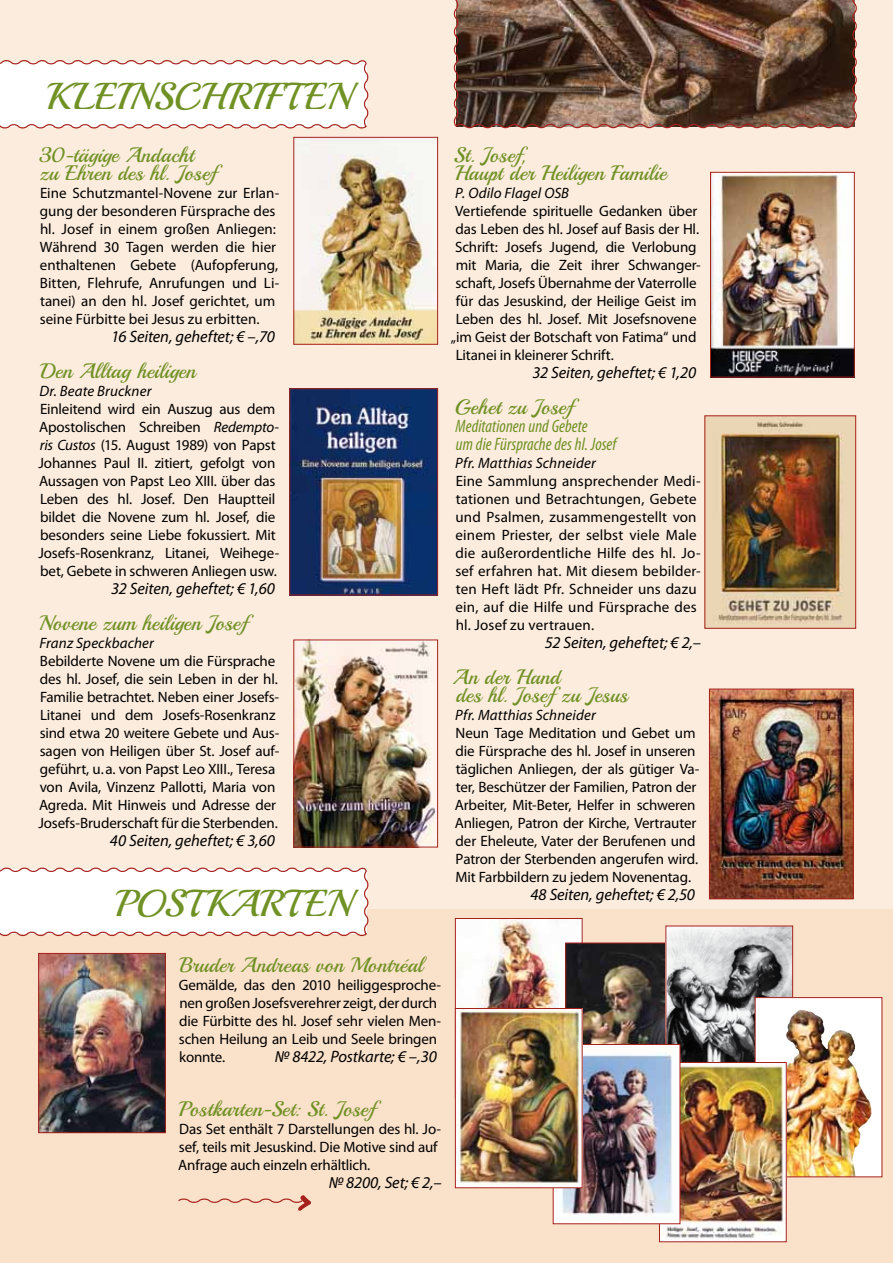
<style>
.page{position:relative;width:893px;height:1263px;background:#fcecdd}
.page>*{position:absolute;margin:0;border:0;box-sizing:border-box;transform-origin:0 0}
.B_1_Titel{font:37.5px "Playball";letter-spacing:.03em;color:#709124}
.B_1_Titel-2{font:21px/18px "Playball";letter-spacing:.01em;color:#709124}
.B_1_Untertitel{font:italic condensed 18px/18px "Myriad Pro";letter-spacing:.005em;color:#709124;scale:.96 1}
.B_4_Preis{font:italic 16.5px "Myriad Pro";letter-spacing:-.005em;color:#000}
.B_3_Text{font:italic 16.5px "Myriad Pro";letter-spacing:-.01em;color:#000}
.B_3_Text-2{font:15px/18px "Myriad Pro";letter-spacing:-.01em;color:#000}
.B_3_Text-3{font:15px/18px "Myriad Pro";letter-spacing:.01em;color:#000}
.B_2_Autor{font:italic 15px "Myriad Pro";letter-spacing:.01em;color:#000}
.s1{font-style:italic}
</style>
<div class="page">
<img style="left:453px;top:0;width:404px;height:129px">
<div style="left:0;top:910px;width:892px;height:353px;background:#fae1ca"></div>
<img style="left:295px;top:139px;width:141px;height:204px">
<div style="left:293px;top:137px;width:145px;height:208px;border:1px solid #a7211c"></div>
<img style="left:712px;top:174px;width:141px;height:201px">
<div style="left:710px;top:172px;width:145px;height:205px;border:1px solid #a7211c"></div>
<img style="left:711px;top:691px;width:141px;height:206px">
<div style="left:709px;top:689px;width:145px;height:210px;border:1px solid #a7211c"></div>
<img style="left:291px;top:390px;width:145px;height:203px">
<div style="left:289px;top:388px;width:149px;height:207px;border:1px solid #a7211c"></div>
<img style="left:295px;top:642px;width:141px;height:203px">
<div style="left:293px;top:640px;width:145px;height:207px;border:1px solid #a7211c"></div>
<svg style="left:0;top:60px;width:369px;height:69px;background:#fbf5f4"></svg>
<svg style="left:0;top:867px;width:370px;height:69px;background:#fbf5f4"></svg>
<img style="left:40px;top:955px;width:124px;height:176px">
<div style="left:38px;top:953px;width:128px;height:180px;border:1px solid #a7211c"></div>
<img style="left:457px;top:920px;width:123px;height:88px">
<div style="left:455px;top:918px;width:127px;height:180px;border:1px solid #a7211c"></div>
<img style="left:567px;top:945px;width:98px;height:99px">
<img style="left:667px;top:928px;width:124px;height:134px">
<img style="left:757px;top:999px;width:123px;height:176px">
<img style="left:786px;top:1010px;width:15px;height:47px">
<div style="left:755px;top:997px;width:127px;height:180px;border:1px solid #a7211c"></div>
<img style="left:661px;top:1064px;width:124px;height:176px">
<div style="left:659px;top:1062px;width:128px;height:180px;border:1px solid #a7211c"></div>
<img style="left:555px;top:1046px;width:123px;height:176px">
<img style="left:457px;top:1010px;width:123px;height:176px">
<div style="left:455px;top:1008px;width:127px;height:180px;border:1px solid #a7211c"></div>
<svg style="left:178px;top:1195px;width:133px;height:16px"></svg>
<img style="left:706px;top:417px;width:148px;height:210px">
<div style="left:704px;top:415px;width:152px;height:214px;border:1px solid #a7211c"></div>
<p class="B_1_Titel" style="left:46px;top:73px;width:306px">KLEINSCHRIFT EN</p>
<p class="B_1_Titel-2" style="left:39px;top:146px;width:179px">30-tägige Andacht zu Ehren des hl. Josef</p>
<p class="B_3_Text-2" style="left:40px;top:184px;width:241px">Eine Schutzmantel-Novene zur Erlan&shy;gung der besonderen Fürsprache des hl. Josef in einem großen Anliegen:<br>Während 30 Tagen werden die hier enthaltenen Gebete (Aufopferung, Bitten, Flehrufe, Anrufungen und Li&shy;tanei) an den hl. Josef gerichtet, um seine Fürbitte bei Jesus zu erbitten.</p>
<p class="B_4_Preis" style="left:111px;top:328px;width:165px">16 Seiten, geheftet; € –,70</p>
<p class="B_1_Titel-2" style="left:40px;top:362px;width:157px">Den Alltag heiligen</p>
<p class="B_2_Autor" style="left:40px;top:383px;width:113px">Dr. Beate Bruckner</p>
<p class="B_3_Text-2" style="left:38px;top:400px;width:242px">Einleitend wird ein Auszug aus dem Apostolischen Schreiben <span class="s1">Redempto&shy;ris Custos</span> (15. August 1989) von Papst Johannes Paul II. zitiert, gefolgt von Aussagen von Papst Leo XIII. über das Leben des hl. Josef. Den Hauptteil bildet die Novene zum hl. Josef, die besonders seine Liebe fokussiert. Mit Josefs-Rosenkranz, Litanei, Weihege&shy;bet, Gebete in schweren Anliegen usw.</p>
<p class="B_4_Preis" style="left:111px;top:580px;width:165px">32 Seiten, geheftet; € 1,60</p>
<p class="B_1_Titel-2" style="left:39px;top:614px;width:210px">Novene zum heiligen Josef</p>
<p class="B_2_Autor" style="left:40px;top:635px;width:116px">Franz Speckbacher</p>
<p class="B_3_Text-2" style="left:38px;top:652px;width:242px">Bebilderte Novene um die Fürsprache des hl. Josef, die sein Leben in der hl.<br>Familie betrachtet. Neben einer Josefs-Litanei und dem Josefs-Rosenkranz sind etwa 20 weitere Gebete und Aus&shy;sagen von Heiligen über St. Josef auf&shy;geführt, u.a. von Papst Leo XIII., Teresa von Avila, Vinzenz Pallotti, Maria von Agreda. Mit Hinweis und Adresse der Josefs-Bruderschaft für die Sterbenden.</p>
<p class="B_4_Preis" style="left:110px;top:832px;width:166px">40 Seiten, geheftet; € 3,60</p>
<p class="B_1_Titel" style="left:116px;top:880px;width:237px">POSTKART EN</p>
<p class="B_1_Titel-2" style="left:454px;top:146px;width:215px">St. Josef,<br>Haupt der Heiligen Familie</p>
<p class="B_2_Autor" style="left:455px;top:185px;width:115px">P. Odilo Flagel OSB</p>
<p class="B_3_Text-2" style="left:455px;top:202px;width:244px">Vertiefende spirituelle Gedanken über</p>
<p class="B_3_Text-2" style="left:456px;top:220px;width:245px">das Leben des hl. Josef auf Basis der Hl.</p>
<p class="B_3_Text-2" style="left:455px;top:238px;width:243px">Schrift: Josefs Jugend, die Verlobung</p>
<p class="B_3_Text-2" style="left:456px;top:256px;width:246px">mit Maria, die Zeit ihrer Schwanger-</p>
<p class="B_3_Text-2" style="left:455px;top:274px;width:243px">schaft, Josefs Übernahme der Vaterrolle</p>
<p class="B_3_Text-2" style="left:456px;top:292px;width:242px">für das Jesuskind, der Heilige Geist im</p>
<p class="B_3_Text-2" style="left:456px;top:310px;width:242px">Leben des hl. Josef. Mit Josefsnovene</p>
<p class="B_3_Text-2" style="left:451px;top:328px;width:247px">„im Geist der Botschaft von Fatima“ und</p>
<p class="B_3_Text-2" style="left:456px;top:346px;width:160px">Litanei in kleinerer Schrift.</p>
<p class="B_4_Preis" style="left:532px;top:364px;width:165px">32 Seiten, geheftet; € 1,20</p>
<p class="B_1_Titel-2" style="left:455px;top:398px;width:120px">Gehet zu Josef</p>
<p class="B_1_Untertitel" style="left:456px;top:417px;width:169px">Meditationen und Gebete<br>um die Fürsprache des hl. Josef</p>
<p class="B_2_Autor" style="left:455px;top:455px;width:142px">Pfr. Matthias Schneider</p>
<p class="B_3_Text-3" style="left:455px;top:472px;width:247px">Eine Sammlung ansprechender Medi&shy;tationen und Betrachtungen, Gebete und Psalmen, zusammengestellt von einem Priester, der selbst viele Male die außerordentliche Hilfe des hl. Jo&shy;sef erfahren hat. Mit diesem bebilder&shy;ten Heft lädt Pfr. Schneider uns dazu ein, auf die Hilfe und Fürsprache des hl. Josef zu vertrauen.</p>
<p class="B_4_Preis" style="left:545px;top:634px;width:158px">52 Seiten, geheftet; € 2,–</p>
<p class="B_1_Titel-2" style="left:453px;top:668px;width:177px">An der Hand<br>des hl. Josef zu Jesus</p>
<p class="B_2_Autor" style="left:455px;top:707px;width:142px">Pfr. Matthias Schneider</p>
<p class="B_3_Text-2" style="left:455px;top:724px;width:246px">Neun Tage Meditation und Gebet um die Fürsprache des hl. Josef in unseren täglichen Anliegen, der als gütiger Va&shy;ter, Beschützer der Familien, Patron der Arbeiter, Mit-Beter, Helfer in schweren Anliegen, Patron der Kirche, Vertrauter der Eheleute, Vater der Berufenen und Patron der Sterbenden angerufen wird.<br>Mit Farbbildern zu jedem Novenentag.</p>
<p class="B_4_Preis" style="left:530px;top:886px;width:166px">48 Seiten, geheftet; € 2,50</p>
<p class="B_1_Titel-2" style="left:180px;top:956px;width:245px">Bruder Andreas von Montréal</p>
<p class="B_3_Text-2" style="left:179px;top:976px;width:264px">Gemälde, das den 2010 heiliggesproche&shy;nen großen Josefsverehrer zeigt, der durch die Fürbitte des hl. Josef sehr vielen Men&shy;schen Heilung an Leib und Seele bringen konnte.</p>
<p class="B_3_Text" style="left:275px;top:1048px;width:163px">№ 8422, Postkarte; € –,30</p>
<p class="B_1_Titel-2" style="left:179px;top:1100px;width:198px">Postkarten-Set: St. Josef</p>
<p class="B_3_Text-2" style="left:178px;top:1120px;width:264px">Das Set enthält 7 Darstellungen des hl. Jo&shy;sef, teils mit Jesuskind. Die Motive sind auf<br>Anfrage auch einzeln erhältlich.</p>
<p class="B_4_Preis" style="left:329px;top:1174px;width:115px">№ 8200, Set; € 2,–</p>
</div>
